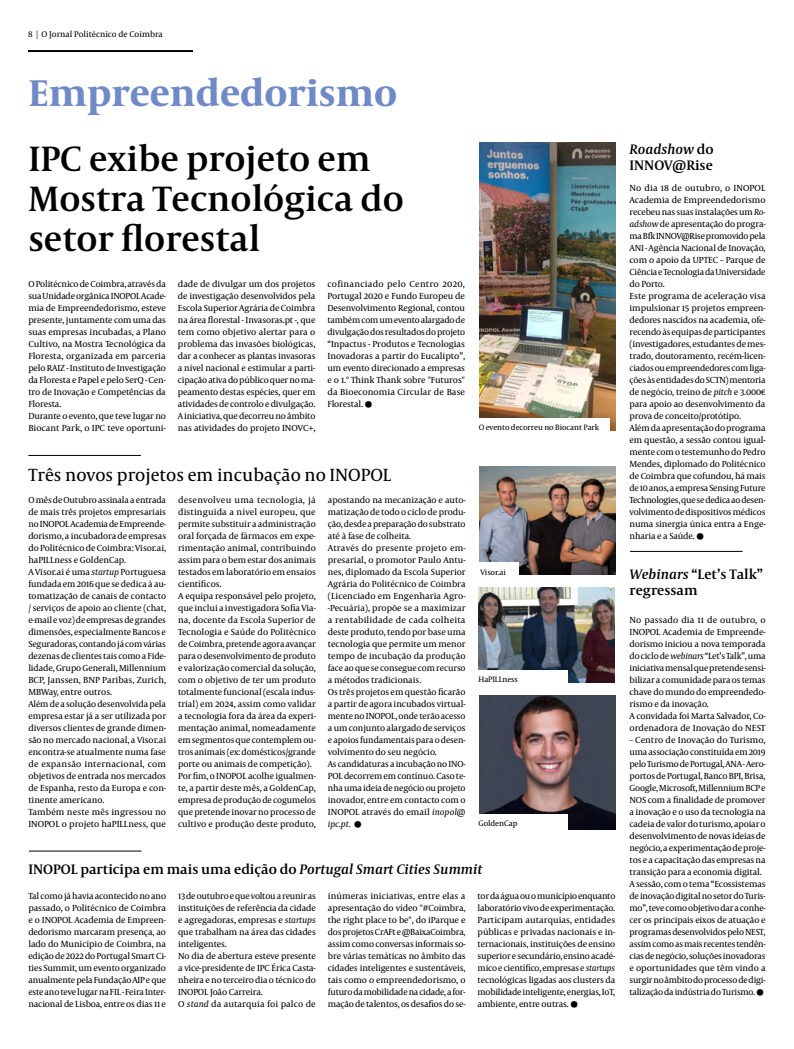
<style>
.page{position:relative;width:794px;height:1049px;background:#fff}
.page>*{position:absolute;margin:0;border:0;box-sizing:border-box;transform-origin:0 0}
.t1{font:48px "Capitolium News 2";color:#000}
.t2{font:700 38px "Capitolium News 2";color:#6f8ac6}
.t3{font:600 36px/40px "Capitolium News 2";color:#000}
.t4{font:18px "Capitolium News 2";color:#000}
.t5{font:600 14px/16px "Capitolium News 2";color:#000}
.t6{font:9px/12px "Capitolium News 2";letter-spacing:-.01em;color:#000}
.t7{font:8.5px "Capitolium News 2";color:#000}
.t8{font:8px "Capitolium News 2";letter-spacing:-.01em;color:#000}
.s1{font-style:italic}
</style>
<div class="page">
<hr style="left:28px;top:50px;width:165px;height:2px;background:#000">
<hr style="left:28px;top:455px;width:113px;height:1px;background:#000">
<hr style="left:630px;top:551px;width:112px;height:1px;background:#000">
<hr style="left:29px;top:850px;width:113px;height:1px;background:#000">
<img style="left:479px;top:143px;width:136px;height:288px">
<img style="left:478px;top:587px;width:136px;height:95px">
<img style="left:479px;top:695px;width:136px;height:135px">
<img style="left:479px;top:467px;width:136px;height:108px">
<div style="left:478px;top:418px;width:131px;height:19px;background:#fff"></div>
<div style="left:479px;top:563px;width:40px;height:17px;background:#fff"></div>
<div style="left:478px;top:670px;width:90px;height:17px;background:#fff"></div>
<div style="left:478px;top:814px;width:90px;height:17px;background:#fff"></div>
<p class="t7" style="left:28px;top:28px;width:136px">8 | O Jornal Politécnico de Coimbra</p>
<h2 class="t2" style="left:28px;top:66px;width:370px">Empreendedorismo</h2>
<h3 class="t3" style="left:28px;top:137px;width:377px">IPC exibe projeto em<br>Mostra Tecnológica do setor florestal</h3>
<p class="t6" style="left:28px;top:277px;width:139px">O Politécnico de Coimbra, através da sua Unidade orgânica INOPOL Acade&shy;mia de Empreendedorismo, esteve presente, juntamente com uma das suas empresas incubadas, a Plano<br>Cultivo, na Mostra Tecnológica da<br>Floresta, organizada em parceria pelo RAIZ - Instituto de Investigação da Floresta e Papel e pelo SerQ - Cen&shy;tro de Inovação e Competências da<br>Floresta.<br>Durante o evento, que teve lugar no<br>Biocant Park, o IPC teve oportuni-</p>
<p class="t6" style="left:178px;top:277px;width:139px;text-align:justify">dade de divulgar um dos projetos de investigação desenvolvidos pela Escola Superior Agrária de Coimbra na área florestal - Invasoras.pt -, que tem como objetivo alertar para o problema das invasões biológicas, dar a conhecer as plantas invasoras a nível nacional e estimular a parti&shy;cipação ativa do público quer no ma&shy;peamento destas espécies, quer em atividades de controlo e divulgação.<br>A iniciativa, que decorreu no âmbito nas atividades do projeto INOVC+,</p>
<p class="t6" style="left:327px;top:277px;width:139px;text-align:justify">cofinanciado pelo Centro 2020, Portugal 2020 e Fundo Europeu de Desenvolvimento Regional, contou também com um evento alargado de divulgação dos resultados do projeto “Inpactus - Produtos e Tecnologias Inovadoras a partir do Eucalipto”, um evento direcionado a empresas e o 1.º Think Thank sobre "Futuros" da Bioeconomia Circular de Base Florestal.</p>
<h3 class="t4" style="left:28px;top:462px;width:365px">Três novos projetos em incubação no INOPOL</h3>
<p class="t6" style="left:28px;top:493px;width:139px">O mês de Outubro assinala a entrada de mais três projetos empresariais no INOPOL Academia de Empreende&shy;dorismo, a incubadora de empresas do Politécnico de Coimbra: Visor.ai, haPILLness e GoldenCap.<br>A Visor.ai é uma <span class="s1">startup</span> Portuguesa fundada em 2016 que se dedica à au&shy;tomatização de canais de contacto / serviços de apoio ao cliente (chat, e-mail e voz) de empresas de grandes dimensões, especialmente Bancos e Seguradoras, contando já com várias dezenas de clientes tais como a Fide&shy;lidade, Grupo Generali, Millennium BCP, Janssen, BNP Paribas, Zurich, MBWay, entre outros.<br>Além de a solução desenvolvida pela empresa estar já a ser utilizada por diversos clientes de grande dimen&shy;são no mercado nacional, a Visor.ai encontra-se atualmente numa fase de expansão internacional, com objetivos de entrada nos mercados de Espanha, resto da Europa e con&shy;tinente americano.<br>Também neste mês ingressou no INOPOL o projeto haPILLness, que</p>
<p class="t6" style="left:178px;top:493px;width:139px">desenvolveu uma tecnologia, já distinguida a nível europeu, que permite substituir a administração oral forçada de fármacos em expe&shy;rimentação animal, contribuindo assim para o bem estar dos animais testados em laboratório em ensaios científicos.<br>A equipa responsável pelo projeto, que inclui a investigadora Sofia Via&shy;na, docente da Escola Superior de Tecnologia e Saúde do Politécnico de Coimbra, pretende agora avançar para o desenvolvimento de produto e valorização comercial da solução, com o objetivo de ter um produto totalmente funcional (escala indus&shy;trial) em 2024, assim como validar a tecnologia fora da área da experi&shy;mentação animal, nomeadamente em segmentos que contemplem ou&shy;tros animais (ex: domésticos/grande porte ou animais de competição).<br>Por fim, o INOPOL acolhe igualmen&shy;te, a partir deste mês, a GoldenCap, empresa de produção de cogumelos que pretende inovar no processo de cultivo e produção deste produto,</p>
<p class="t6" style="left:328px;top:493px;width:139px">apostando na mecanização e auto&shy;matização de todo o ciclo de produ&shy;ção, desde a preparação do substrato até à fase de colheita.<br>Através do presente projeto em&shy;presarial, o promotor Paulo Antu&shy;nes, diplomado da Escola Superior<br>Agrária do Politécnico de Coimbra (Licenciado em Engenharia Agro--Pecuária), propõe se a maximizar a rentabilidade de cada colheita deste produto, tendo por base uma tecnologia que permite um menor tempo de incubação da produção face ao que se consegue com recurso a métodos tradicionais.<br>Os três projetos em questão ficarão a partir de agora incubados virtual&shy;mente no INOPOL, onde terão acesso a um conjunto alargado de serviços e apoios fundamentais para o desen&shy;volvimento do seu negócio.<br>As candidaturas a incubação no INO-<br>POL decorrem em contínuo. Caso te&shy;nha uma ideia de negócio ou projeto inovador, entre em contacto com o<br>INOPOL através do email <span class="s1">inopol@ ipc.pt</span>.</p>
<p class="t8" style="left:478px;top:421px;width:122px">O evento decorreu no Biocant Park</p>
<p class="t8" style="left:480px;top:566px;width:27px">Visor.ai</p>
<p class="t8" style="left:478px;top:674px;width:41px">HaPILLness</p>
<p class="t8" style="left:478px;top:817px;width:41px">GoldenCap</p>
<h1 class="t1" style="left:352px;top:777px;width:12px">.</h1>
<h3 class="t5" style="left:28px;top:860px;width:455px">INOPOL participa em mais uma edição do <span class="s1">Portugal Smart Cities Summit</span></h3>
<p class="t6" style="left:28px;top:889px;width:139px;text-align:justify">Tal como já havia acontecido no ano passado, o Politécnico de Coimbra e o INOPOL Academia de Empreen&shy;dedorismo marcaram presença, ao lado do Município de Coimbra, na edição de 2022 do Portugal Smart Ci&shy;ties Summit, um evento organizado anualmente pela Fundação AIP e que este ano teve lugar na FIL - Feira Inter&shy;nacional de Lisboa, entre os dias 11 e</p>
<p class="t6" style="left:178px;top:889px;width:139px">13 de outubro e que voltou a reunir as instituições de referência da cidade e agregadoras, empresas e <span class="s1">startups </span>que trabalham na área das cidades inteligentes.<br>No dia de abertura esteve presente a vice-presidente de IPC Érica Casta&shy;nheira e no terceiro dia o técnico do<br>INOPOL João Carreira.<br>O <span class="s1">stand</span> da autarquia foi palco de</p>
<p class="t6" style="left:328px;top:889px;width:139px;text-align:justify">inúmeras iniciativas, entre elas a apresentação do vídeo "#Coimbra, the right place to be", do iParque e dos projetos CrAFt e @BaixaCoimbra, assim como conversas informais so&shy;bre várias temáticas no âmbito das cidades inteligentes e sustentáveis, tais como o empreendedorismo, o futuro da mobilidade na cidade, a for&shy;mação de talentos, os desafios do se-</p>
<p class="t6" style="left:477px;top:889px;width:139px;text-align:justify">tor da água ou o município enquanto laboratório vivo de experimentação.<br>Participam autarquias, entidades públicas e privadas nacionais e in&shy;ternacionais, instituições de ensino superior e secundário, ensino acadé&shy;mico e científico, empresas e <span class="s1">startups </span>tecnológicas ligadas aos clusters da mobilidade inteligente, energias, IoT, ambiente, entre outras.</p>
<h3 class="t5" style="left:629px;top:140px;width:86px"><span class="s1">Roadshow</span> do<br>INNOV@Rise</h3>
<p class="t6" style="left:629px;top:181px;width:138px">No dia 18 de outubro, o INOPOL<br>Academia de Empreendedorismo recebeu nas suas instalações um <span class="s1">Ro&shy;adshow</span> de apresentação do progra&shy;ma Bfk INNOV@Rise promovido pela<br>ANI - Agência Nacional de Inovação, com o apoio da UPTEC – Parque de<br>Ciência e Tecnologia da Universidade do Porto.<br>Este programa de aceleração visa impulsionar 15 projetos empreen&shy;dedores nascidos na academia, ofe&shy;recendo às equipas de participantes (investigadores, estudantes de mes&shy;trado, doutoramento, recém-licen&shy;ciados ou empreendedores com liga&shy;ções às entidades do SCTN) mentoria de negócio, treino de <span class="s1">pitch</span> e 3.000€ para apoio ao desenvolvimento da prova de conceito/protótipo.<br>Além da apresentação do programa em questão, a sessão contou igual&shy;mente com o testemunho do Pedro<br>Mendes, diplomado do Politécnico de Coimbra que cofundou, há mais de 10 anos, a empresa Sensing Future<br>Technologies, que se dedica ao desen&shy;volvimento de dispositivos médicos numa sinergia única entra a Enge&shy;nharia e a Saúde.</p>
<h3 class="t5" style="left:629px;top:565px;width:135px"><span class="s1">Webinars</span> “Let’s Talk” regressam</h3>
<p class="t6" style="left:629px;top:613px;width:138px">No passado dia 11 de outubro, o<br>INOPOL Academia de Empreende&shy;dorismo iniciou a nova temporada do ciclo de <span class="s1">webinars</span> “Let’s Talk”, uma iniciativa mensal que pretende sensi&shy;bilizar a comunidade para os temas chave do mundo do empreendedo&shy;rismo e da inovação.<br>A convidada foi Marta Salvador, Co&shy;ordenadora de Inovação do NEST</p>
<p class="t6" style="left:629px;top:733px;width:138px">– Centro de Inovação do Turismo, uma associação constituída em 2019 pelo Turismo de Portugal, ANA - Aero&shy;portos de Portugal, Banco BPI, Brisa, Google, Microsoft, Millennium BCP e NOS com a finalidade de promover a inovação e o uso da tecnologia na cadeia de valor do turismo, apoiar o desenvolvimento de novas ideias de negócio, a experimentação de proje&shy;tos e a capacitação das empresas na transição para a economia digital.<br>A sessão, com o tema “Ecossistemas de inovação digital no setor do Turis&shy;mo”, teve como objetivo dar a conhe&shy;cer os principais eixos de atuação e programas desenvolvidos pelo NEST, assim como as mais recentes tendên&shy;cias de negócio, soluções inovadoras e oportunidades que têm vindo a surgir no âmbito do processo de digi&shy;talização da indústria do Turismo.</p>
</div>
